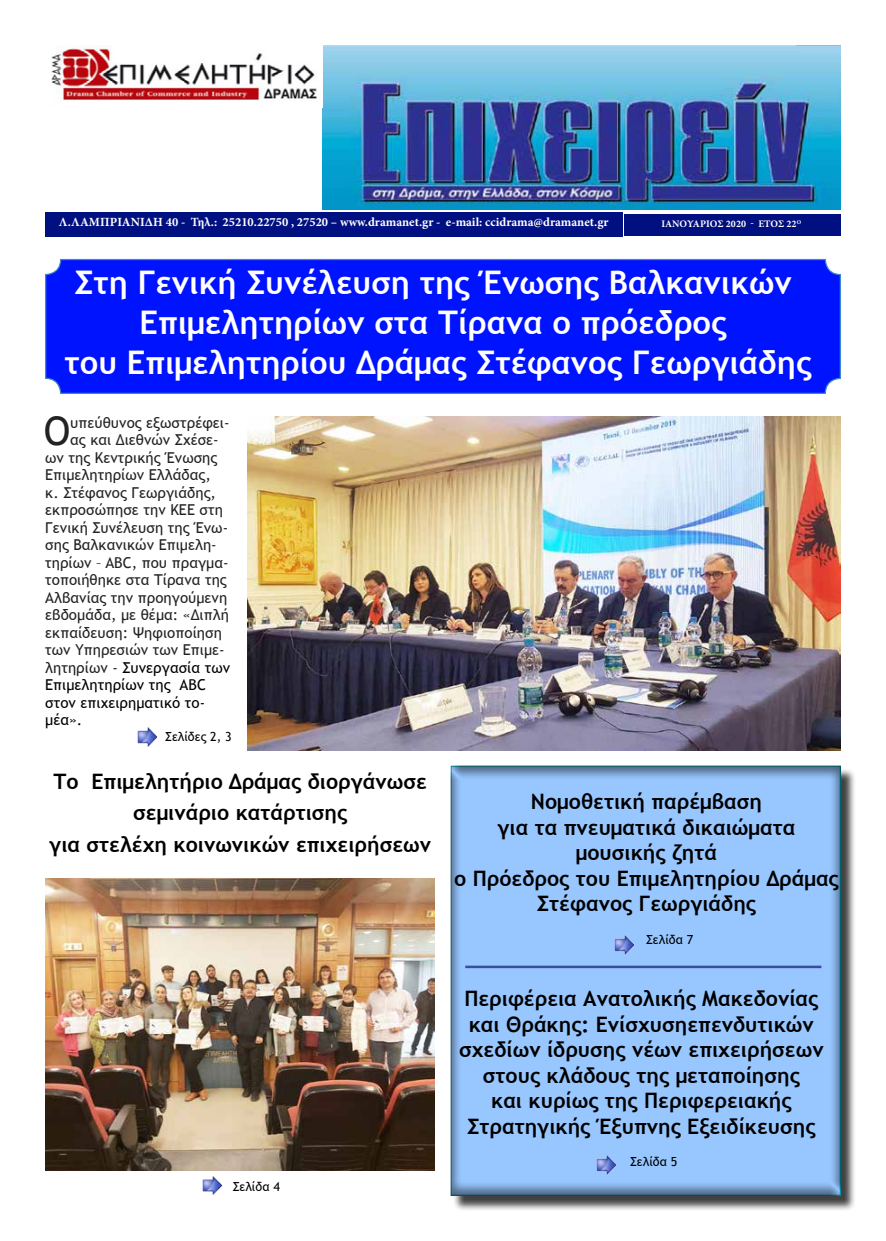
<style>
.page{position:relative;width:886px;height:1241px;background:#fff}
.page>*{position:absolute;margin:0;border:0;box-sizing:border-box;transform-origin:0 0}
.t1{font:39.5px "Trebuchet MS";color:#222}
.t2{font:700 32.5px/40px "Trebuchet MS";color:#fff;text-align:center}
.t3{font:700 21.25px/25.5px "Trebuchet MS";color:#000;text-align:center}
.t4{font:15px "Trebuchet MS";color:#222}
.t5{font:15px "Trebuchet MS";color:#000}
.t6{font:700 12.5px "Minion Pro";color:#fff}
.t7{font:12.5px "Trebuchet MS";color:#000}
.t8{font:700 10px "Minion Pro";letter-spacing:.01em;color:#fff}
.s1{color:#222}
</style>
<div class="page">
<div style="left:45px;top:212px;width:577px;height:25px;background:#001080"></div>
<hr style="left:340px;top:227px;width:103px;height:1px;background:#00f">
<hr style="left:485px;top:227px;width:124px;height:1px;background:#00f">
<div style="left:625px;top:214px;width:216px;height:22px;background:#001080"></div>
<img style="left:322px;top:45px;width:519px;height:164px">
<img style="left:51px;top:45px;width:266px;height:57px">
<div style="left:46px;top:259px;width:794px;height:134px;background:#0013ff;border-radius:15px"></div>
<div style="left:45px;top:259px;width:796px;height:135px;border:1px solid #3c87c7;border-radius:15px"></div>
<img style="left:138px;top:727px;width:19px;height:20px">
<div style="left:452px;top:767px;width:405px;height:444px;background:#000;opacity:.75"></div>
<div style="left:448px;top:765px;width:394px;height:434px;background:#000;opacity:.5"></div>
<img style="left:248px;top:416px;width:593px;height:334px">
<img style="left:45px;top:878px;width:389px;height:291px">
<img style="left:202px;top:1176px;width:20px;height:19px">
<img style="left:614px;top:934px;width:20px;height:21px">
<img style="left:596px;top:1154px;width:20px;height:21px">
<hr style="left:465px;top:965px;width:356px;height:3px;background:#384da1">
<p class="t6" style="left:59px;top:213px;width:551px">Λ.Λαμπριανίδη 40 - Τηλ.: 25210.22750 , 27520 – www.dramanet.gr - e-mail: ccidrama@dramanet.gr</p>
<p class="t8" style="left:661px;top:217px;width:111px">ΙΑΝΟΥΑΡΙΟΣ 2020 - ετοσ</p>
<p class="t8" style="left:786px;top:217px;width:15px">22<sup>ο</sup></p>
<h2 class="t2" style="left:64px;top:262px;width:749px">Στη Γενική Συνέλευση της Ένωσης Βαλκανικών<br>Επιμελητηρίων στα Τίρανα ο πρόεδρος<br>του Επιμελητηρίου Δράμας Στέφανος Γεωργιάδης</h2>
<h1 class="t1" style="left:44px;top:408px;width:28px">Ο</h1>
<p class="t4" style="left:70px;top:413px;width:161px">υπεύθυνος εξωστρέφει-</p>
<p class="t4" style="left:70px;top:431px;width:150px">ας και Διεθνών Σχέσε-</p>
<p class="t4" style="left:45px;top:448px;width:174px">ων της Κεντρικής Ένωσης</p>
<p class="t4" style="left:45px;top:466px;width:167px">Επιμελητηρίων Ελλάδας,</p>
<p class="t4" style="left:45px;top:483px;width:172px">κ. Στέφανος Γεωργιάδης,</p>
<p class="t4" style="left:45px;top:501px;width:179px">εκπροσώπησε την ΚΕΕ στη</p>
<p class="t4" style="left:45px;top:518px;width:184px">Γενική Συνέλευση της Ένω-</p>
<p class="t4" style="left:45px;top:536px;width:173px">σης Βαλκανικών Επιμελη-</p>
<p class="t4" style="left:45px;top:553px;width:185px">τηρίων – ABC, που πραγμα-</p>
<p class="t4" style="left:45px;top:571px;width:183px">τοποιήθηκε στα Τίρανα της</p>
<p class="t4" style="left:45px;top:588px;width:184px">Αλβανίας την προηγούμενη</p>
<p class="t4" style="left:45px;top:606px;width:185px">εβδομάδα, με θέμα: «Διπλή</p>
<p class="t4" style="left:45px;top:623px;width:178px">εκπαίδευση: Ψηφιοποίηση</p>
<p class="t4" style="left:45px;top:641px;width:181px">των Υπηρεσιών των Επιμε-</p>
<p class="t5" style="left:45px;top:658px;width:186px"><span class="s1">λητηρίων -</span> Συνεργασία των</p>
<p class="t5" style="left:45px;top:676px;width:162px">Επιμελητηρίων της ΑBC</p>
<p class="t5" style="left:45px;top:693px;width:162px">στον επιχειρηματικό το-</p>
<p class="t5" style="left:45px;top:711px;width:39px">μέα».</p>
<p class="t7" style="left:165px;top:729px;width:68px">Σελίδες 2, 3</p>
<p class="t3" style="left:49px;top:765px;width:383px;line-height:31.8px">Το Επιμελητήριο Δράμας διοργάνωσε σεμινάριο κατάρτισης<br>για στελέχη κοινωνικών επιχειρήσεων</p>
<p class="t7" style="left:233px;top:1179px;width:49px">Σελίδα 4</p>
<p class="t3" style="left:454px;top:788px;width:386px">Νομοθετική παρέμβαση<br>για τα πνευματικά δικαιώματα μουσικής ζητά<br>ο Πρόεδρος του Επιμελητηρίου Δράμας<br>Στέφανος Γεωργιάδης</p>
<p class="t7" style="left:646px;top:931px;width:49px">Σελίδα 7</p>
<p class="t3" style="left:459px;top:985px;width:366px">Περιφέρεια Ανατολικής Μακεδονίας και Θράκης: Ενίσχυσηεπενδυτικών σχεδίων ίδρυσης νέων επιχειρήσεων στους κλάδους της μεταποίησης<br>και κυρίως της Περιφερειακής Στρατηγικής Έξυπνης Εξειδίκευσης</p>
<p class="t7" style="left:630px;top:1153px;width:49px">Σελίδα 5</p>
</div>
